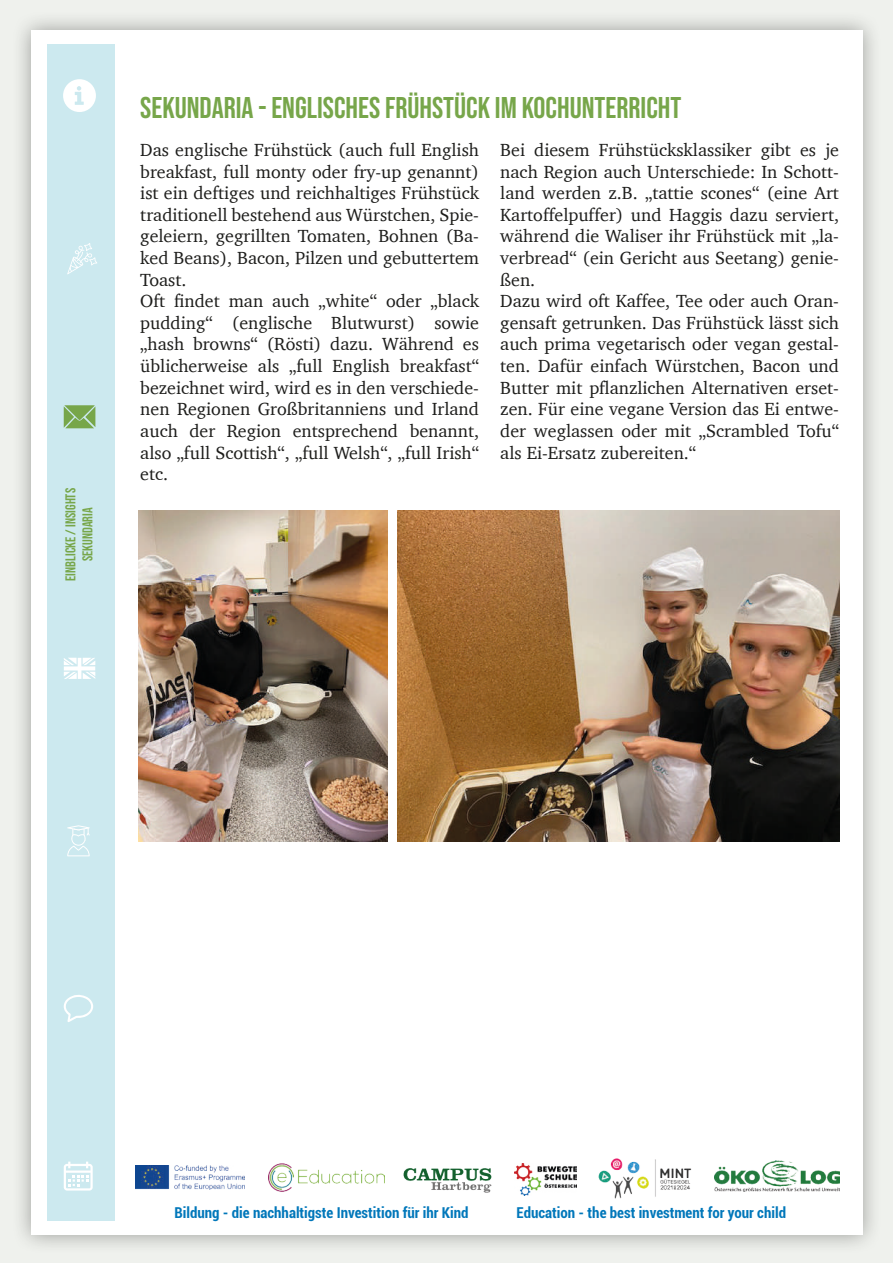
<style>
.page{position:relative;width:893px;height:1263px;background:#eff1ed}
.page>*{position:absolute;margin:0;border:0;box-sizing:border-box;transform-origin:0 0}
.t1{font:30px "Bebas Neue";color:#77a64a}
.t2{font:18px/21.6px "Charter";color:#1d1d1b}
.t3{font:700 condensed 15px "Roboto";color:#0077ba}
.t4{font:14.25px/17.1px "Bebas Neue";color:#77a64a;text-align:center}
</style>
<div class="page">
<div style="left:11px;top:10px;width:871px;height:1244px;background:#1d1d1b;opacity:.4"></div>
<div style="left:31px;top:30px;width:831px;height:1205px;background:#fff"></div>
<div style="left:47px;top:44px;width:68px;height:1177px;background:#cce9ef"></div>
<svg style="left:64px;top:995px;width:29px;height:27px"></svg>
<svg style="left:64px;top:658px;width:32px;height:21px"></svg>
<svg style="left:67px;top:825px;width:23px;height:31px"></svg>
<svg style="left:64px;top:405px;width:31px;height:23px"></svg>
<svg style="left:64px;top:1161px;width:29px;height:29px"></svg>
<svg style="left:63px;top:79px;width:33px;height:33px"></svg>
<img style="left:714px;top:1161px;width:125px;height:31px">
<img style="left:135px;top:1166px;width:109px;height:23px">
<img style="left:403px;top:1168px;width:89px;height:25px">
<img style="left:598px;top:1158px;width:94px;height:41px">
<img style="left:269px;top:1163px;width:116px;height:29px">
<img style="left:515px;top:1163px;width:61px;height:32px">
<svg style="left:67px;top:243px;width:30px;height:31px"></svg>
<img style="left:138px;top:510px;width:249px;height:332px">
<img style="left:397px;top:510px;width:442px;height:332px">
<p class="t4" style="left:62px;top:581px;width:94px;rotate:-90deg">EINBLICKE / INSIGHTS<br>SEKUNDARIA</p>
<h1 class="t1" style="left:140px;top:91px;width:542px">SEKUNDARIA - ENGLISCHES FRÜHSTÜCK IM KOCHUNTERRICHT</h1>
<p class="t2" style="left:140px;top:139px;width:340px">Das englische Frühstück (auch full English breakfast, full monty oder fry-up genannt) ist ein deftiges und reichhaltiges Frühstück traditionell bestehend aus Würstchen, Spie&shy;geleiern, gegrillten Tomaten, Bohnen (Ba&shy;ked Beans), Bacon, Pilzen und gebuttertem Toast.<br>Oft findet man auch „white“ oder „black pudding“ (englische Blutwurst) sowie „hash browns“ (Rösti) dazu. Während es üblicherweise als „full English breakfast“ bezeichnet wird, wird es in den verschiede&shy;nen Regionen Großbritanniens und Irland auch der Region entsprechend benannt, also „full Scottish“, „full Welsh“, „full Irish“ etc.</p>
<p class="t2" style="left:500px;top:139px;width:340px">Bei diesem Frühstücksklassiker gibt es je nach Region auch Unterschiede: In Schott&shy;land werden z.B. „tattie scones“ (eine Art Kartoffelpuffer) und Haggis dazu serviert, während die Waliser ihr Frühstück mit „la&shy;verbread“ (ein Gericht aus Seetang) genie&shy;ßen.<br>Dazu wird oft Kaffee, Tee oder auch Oran&shy;gensaft getrunken. Das Frühstück lässt sich auch prima vegetarisch oder vegan gestal&shy;ten. Dafür einfach Würstchen, Bacon und Butter mit pflanzlichen Alternativen erset&shy;zen. Für eine vegane Version das Ei entwe&shy;der weglassen oder mit „Scrambled Tofu“ als Ei-Ersatz zubereiten.“</p>
<p class="t3" style="left:174px;top:1202px;width:296px">Bildung - die nachhaltigste Investition für ihr Kind</p>
<p class="t3" style="left:517px;top:1202px;width:271px">Education - the best investment for your child</p>
</div>
